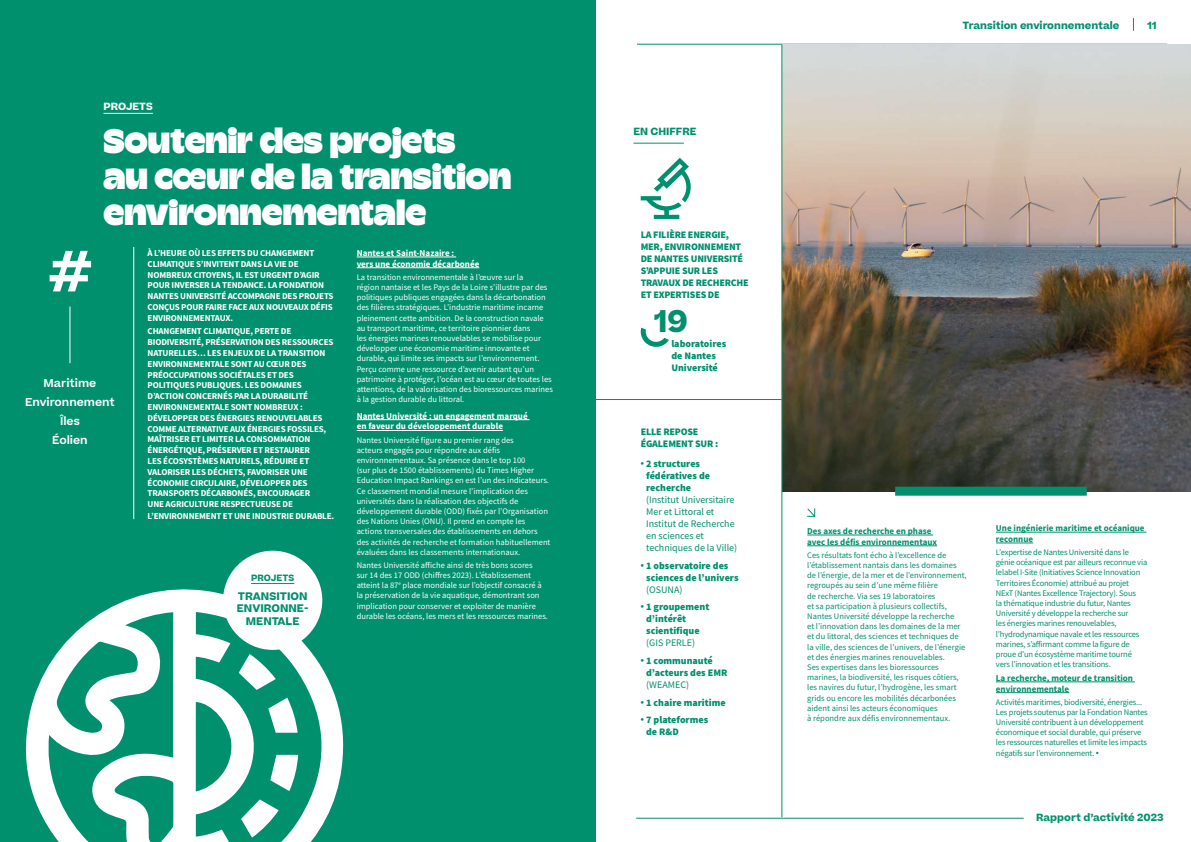
<style>
.page{position:relative;width:1191px;height:842px;background:#fff}
.page>*{position:absolute;margin:0;border:0;box-sizing:border-box;transform-origin:0 0}
.t1{font:600 60px "Beatrice";color:#fff}
.t2{font:900 34px/36px "Champ";color:#fff}
.t3{font:700 30px "Beatrice";color:#00906d}
.t4{font:600 11px/18.9px "Beatrice";color:#fff;text-align:center}
.t5{font:700 10.5px/12.6px "Beatrice";color:#00906d;text-align:center}
.t6{font:900 10px/12px "Source Sans Pro";letter-spacing:-.01em;color:#00906d}
.t7{font:10px/12px "Source Sans Pro";color:#00906d}
.t8{font:700 10px "Beatrice";color:#00906d}
.t9{font:700 10px "Beatrice";color:#fff}
.t10{font:700 9px/10.8px "Source Sans Pro";letter-spacing:-.02em;color:#fff}
.t11{font:700 9px/10.8px "Source Sans Pro";color:#00906d}
.t12{font:700 9px/10.8px "Source Sans Pro";color:#fff}
.t13{font:700 8.7px "Beatrice";color:#00906d}
.t14{font:8.5px/10.2px "Source Sans Pro";color:#fff}
.t15{font:8.5px/10.2px "Source Sans Pro";letter-spacing:-.02em;color:#00906d}
.t16{font:8.5px/10.2px "Source Sans Pro";color:#00906d}
.s1{font-family:"Beatrice";font-weight:700}
</style>
<div class="page">
<hr style="left:637px;top:44px;width:530px;height:1px;background:#00906d">
<hr style="left:636px;top:818px;width:387px;height:1px;background:#00906d">
<svg style="left:1133px;top:18px;width:1px;height:13px"></svg>
<img style="left:782px;top:45px;width:409px;height:446px">
<div style="left:0;top:0;width:595px;height:842px;background:#00906d"></div>
<hr style="left:357px;top:257px;width:99px;height:1px;background:#fff">
<hr style="left:357px;top:267px;width:122px;height:1px;background:#fff">
<hr style="left:357px;top:419px;width:172px;height:1px;background:#fff">
<hr style="left:357px;top:430px;width:146px;height:1px;background:#fff">
<hr style="left:69px;top:307px;width:1px;height:56px;background:#fff">
<hr style="left:103px;top:113px;width:50px;height:1px;background:#fff">
<svg style="left:25px;top:579px;width:319px;height:263px"></svg>
<svg style="left:241px;top:799px;width:38px;height:39px"></svg>
<svg style="left:270px;top:755px;width:28px;height:36px"></svg>
<svg style="left:268px;top:698px;width:30px;height:35px"></svg>
<svg style="left:239px;top:654px;width:37px;height:36px"></svg>
<div style="left:223px;top:551px;width:99px;height:99px;background:#fff;border-radius:50%"></div>
<hr style="left:251px;top:583px;width:43px;height:1px;background:#00906d">
<svg style="left:640px;top:328px;width:29px;height:19px"></svg>
<hr style="left:781px;top:44px;width:1px;height:773px;background:#00906d">
<hr style="left:133px;top:247px;width:1px;height:272px;background:#fff">
<hr style="left:595px;top:399px;width:186px;height:1px;background:#00906d">
<hr style="left:807px;top:535px;width:126px;height:1px;background:#00906d">
<hr style="left:807px;top:546px;width:130px;height:1px;background:#00906d">
<svg style="left:807px;top:508px;width:8px;height:9px"></svg>
<hr style="left:996px;top:532px;width:150px;height:1px;background:#00906d">
<hr style="left:996px;top:543px;width:37px;height:1px;background:#00906d">
<hr style="left:996px;top:682px;width:139px;height:1px;background:#00906d">
<hr style="left:996px;top:692px;width:73px;height:1px;background:#00906d">
<hr style="left:633px;top:143px;width:51px;height:1px;background:#00906d">
<svg style="left:640px;top:158px;width:51px;height:61px"></svg>
<div style="left:895px;top:487px;width:191px;height:9px;background:#00906d"></div>
<p class="t9" style="left:103px;top:100px;width:51px">PROJETS</p>
<h2 class="t2" style="left:103px;top:122px;width:409px">Soutenir des projets<br>au cœur de la transition environnementale</h2>
<h1 class="t1" style="left:48px;top:231px;width:45px">#</h1>
<p class="t4" style="left:25px;top:374px;width:91px">Maritime<br>Environnement<br>Îles<br>Éolien</p>
<p class="t10" style="left:148px;top:247px;width:187px">À L’HEURE OÙ LES EFFETS DU CHANGEMENT CLIMATIQUE S’INVITENT DANS LA VIE DE NOMBREUX CITOYENS, IL EST URGENT D’AGIR POUR INVERSER LA TENDANCE. LA FONDATION NANTES UNIVERSITÉ ACCOMPAGNE DES PROJETS CONÇUS POUR FAIRE FACE AUX NOUVEAUX DÉFIS ENVIRONNEMENTAUX.</p>
<p class="t10" style="left:148px;top:326px;width:187px">CHANGEMENT CLIMATIQUE, PERTE DE BIODIVERSITÉ, PRÉSERVATION DES RESSOURCES NATURELLES… LES ENJEUX DE LA TRANSITION ENVIRONNEMENTALE SONT AU CŒUR DES PRÉOCCUPATIONS SOCIÉTALES ET DES POLITIQUES PUBLIQUES. LES DOMAINES D’ACTION CONCERNÉS PAR LA DURABILITÉ ENVIRONNEMENTALE SONT NOMBREUX :<br>DÉVELOPPER DES ÉNERGIES RENOUVELABLES COMME ALTERNATIVE AUX ÉNERGIES FOSSILES, MAÎTRISER ET LIMITER LA CONSOMMATION ÉNERGÉTIQUE, PRÉSERVER ET RESTAURER<br>LES ÉCOSYSTÈMES NATURELS, RÉDUIRE ET VALORISER LES DÉCHETS, FAVORISER UNE ÉCONOMIE CIRCULAIRE, DÉVELOPPER DES TRANSPORTS DÉCARBONÉS, ENCOURAGER<br>UNE AGRICULTURE RESPECTUEUSE DE</p>
<p class="t10" style="left:148px;top:511px;width:188px">L’ENVIRONNEMENT ET UNE INDUSTRIE DURABLE.</p>
<p class="t13" style="left:251px;top:572px;width:45px">PROJETS</p>
<p class="t5" style="left:237px;top:590px;width:73px">TRANSITION<br>ENVIRONNE-<br>MENTALE</p>
<p class="t12" style="left:357px;top:247px;width:124px">Nantes et Saint-Nazaire :<br>vers une économie décarbonée</p>
<p class="t14" style="left:357px;top:272px;width:198px">La transition environnementale à l’œuvre sur la<br>région nantaise et les Pays de la Loire s’illustre par des politiques publiques engagées dans la décarbonation des filières stratégiques. L’industrie maritime incarne pleinement cette ambition. De la construction navale au transport maritime, ce territoire pionnier dans<br>les énergies marines renouvelables se mobilise pour développer une économie maritime innovante et durable, qui limite ses impacts sur l’environnement.<br>Perçu comme une ressource d’avenir autant qu’un patrimoine à protéger, l’océan est au cœur de toutes les attentions, de la valorisation des bioressources marines à la gestion durable du littoral.</p>
<p class="t12" style="left:357px;top:410px;width:173px">Nantes Université : un engagement marqué en faveur du développement durable</p>
<p class="t14" style="left:357px;top:434px;width:195px">Nantes Université figure au premier rang des<br>acteurs engagés pour répondre aux défis environnementaux. Sa présence dans le top 100<br>(sur plus de 1500 établissements) du Times Higher Education Impact Rankings en est l’un des indicateurs.<br>Ce classement mondial mesure l’implication des universités dans la réalisation des objectifs de développement durable (ODD) fixés par l’Organisation des Nations Unies (ONU). Il prend en compte les actions transversales des établissements en dehors des activités de recherche et formation habituellement évaluées dans les classements internationaux.</p>
<p class="t14" style="left:357px;top:560px;width:193px">Nantes Université affiche ainsi de très bons scores<br>sur 14 des 17 ODD (chiffres 2023). L’établissement atteint la 87<sup>e</sup> place mondiale sur l’objectif consacré à la préservation de la vie aquatique, démontrant son implication pour conserver et exploiter de manière durable les océans, les mers et les ressources marines.</p>
<p class="t8" style="left:633px;top:124px;width:65px">EN CHIFFRE</p>
<p class="t6" style="left:640px;top:228px;width:110px">LA FILIÈRE ENERGIE,<br>MER, ENVIRONNEMENT<br>DE NANTES UNIVERSITÉ<br>S’APPUIE SUR LES<br>TRAVAUX DE RECHERCHE<br>ET EXPERTISES DE</p>
<h3 class="t3" style="left:654px;top:300px;width:35px">19</h3>
<p class="t6" style="left:671px;top:337px;width:56px">laboratoires de Nantes<br>Université</p>
<p class="t6" style="left:640px;top:425px;width:79px">ELLE REPOSE<br>ÉGALEMENT SUR :</p>
<p class="t6" style="left:646px;top:457px;width:65px;text-indent:-6px"><span class="s1">•</span> 2 structures fédératives de recherche</p>
<p class="t7" style="left:646px;top:494px;width:93px">(Institut Universitaire<br>Mer et Littoral et<br>Institut de Recherche en sciences et techniques de la Ville)</p>
<p class="t6" style="left:646px;top:559px;width:94px;text-indent:-6px"><span class="s1">•</span> 1 observatoire des sciences de l’univers</p>
<p class="t7" style="left:646px;top:583px;width:38px">(OSUNA)</p>
<p class="t6" style="left:646px;top:601px;width:65px;text-indent:-6px"><span class="s1">•</span> 1 groupement d’intérêt scientifique</p>
<p class="t7" style="left:646px;top:637px;width:50px">(GIS PERLE)</p>
<p class="t6" style="left:646px;top:654px;width:83px;text-indent:-6px"><span class="s1">•</span> 1 communauté d’acteurs des EMR</p>
<p class="t7" style="left:646px;top:679px;width:44px">(WEAMEC)</p>
<p class="t6" style="left:640px;top:696px;width:87px"><span class="s1">•</span> 1 chaire maritime</p>
<p class="t6" style="left:646px;top:714px;width:64px;text-indent:-6px"><span class="s1">•</span> 7 plateformes de R&amp;D</p>
<p class="t8" style="left:962px;top:18px;width:159px">Transition environnementale</p>
<p class="t8" style="left:1147px;top:18px;width:11px">11</p>
<p class="t11" style="left:807px;top:525px;width:131px">Des axes de recherche en phase avec les défis environnementaux</p>
<p class="t16" style="left:807px;top:550px;width:161px">Ces résultats font écho à l’excellence de l’établissement nantais dans les domaines de l’énergie, de la mer et de l’environnement, regroupés au sein d’une même filière<br>de recherche. Via ses 19 laboratoires<br>et sa participation à plusieurs collectifs, Nantes Université développe la recherche<br>et l’innovation dans les domaines de la mer et du littoral, des sciences et techniques de la ville, des sciences de l’univers, de l’énergie et des énergies marines renouvelables.<br>Ses expertises dans les bioressources marines, la biodiversité, les risques côtiers, les navires du futur, l’hydrogène, les smart grids ou encore les mobilités décarbonées aident ainsi les acteurs économiques<br>à répondre aux défis environnementaux.</p>
<p class="t11" style="left:996px;top:523px;width:150px">Une ingénierie maritime et océanique reconnue</p>
<p class="t15" style="left:996px;top:547px;width:153px">L’expertise de Nantes Université dans le génie océanique est par ailleurs reconnue via lelabel I-Site (Initiatives Science Innovation Territoires Économie) attribué au projet NExT (Nantes Excellence Trajectory). Sous<br>la thématique industrie du futur, Nantes Université y développe la recherche sur<br>les énergies marines renouvelables, l’hydrodynamique navale et les ressources marines, s’affirmant comme la figure de proue d’un écosystème maritime tourné vers l’innovation et les transitions.</p>
<p class="t11" style="left:996px;top:672px;width:139px">La recherche, moteur de transition environnementale</p>
<p class="t15" style="left:996px;top:697px;width:153px">Activités maritimes, biodiversité, énergies...<br>Les projets soutenus par la Fondation Nantes Université contribuent à un développement économique et social durable, qui préserve les ressources naturelles et limite les impacts négatifs sur l’environnement. <span class="s1">•</span></p>
<p class="t8" style="left:1036px;top:810px;width:129px">Rapport d’activité 2023</p>
</div>
